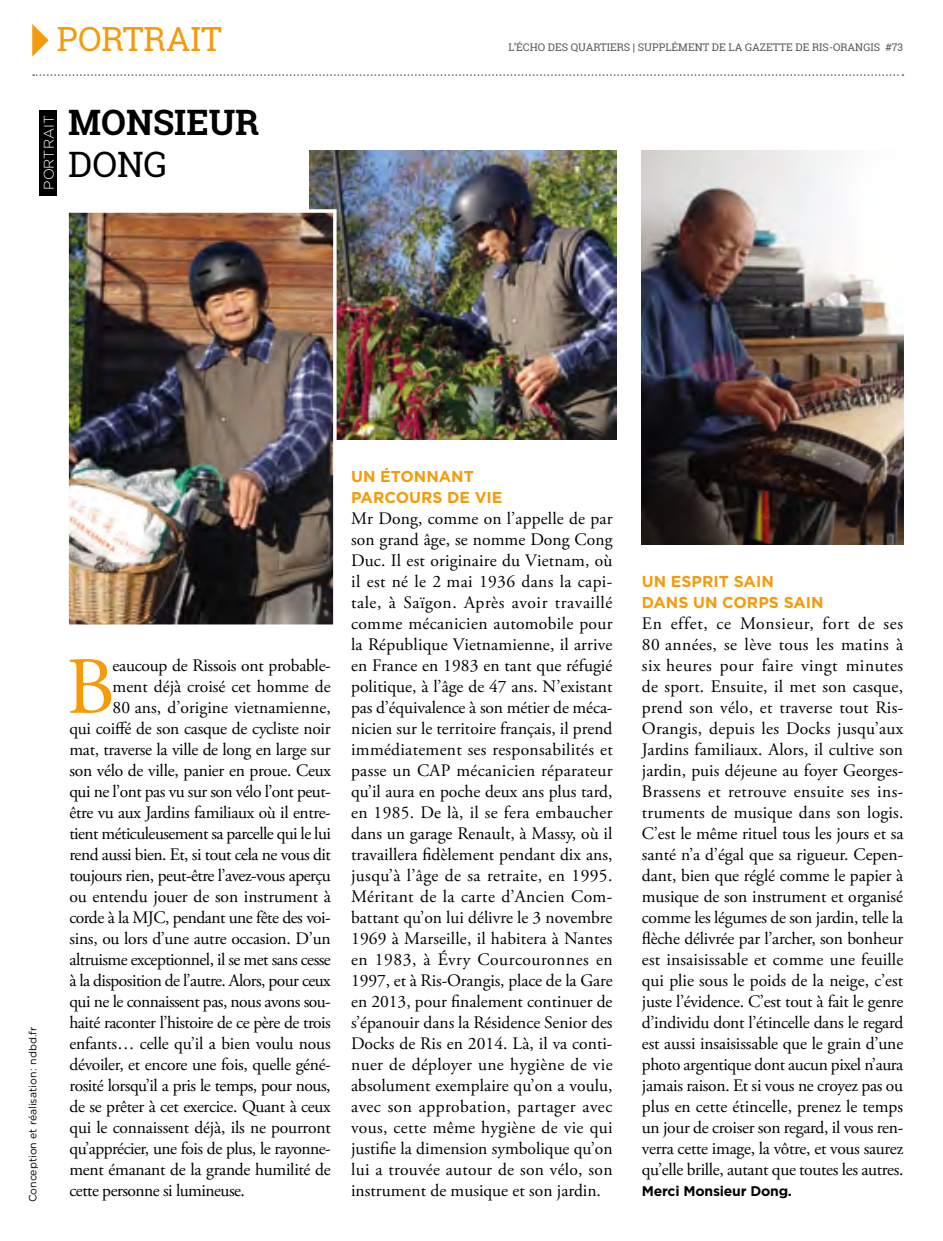
<style>
.page{position:relative;width:943px;height:1241px;background:#fff}
.page>*{position:absolute;margin:0;border:0;box-sizing:border-box;transform-origin:0 0}
.texte_lettrine{font:80.85px "Adobe Garamond Pro";color:#f59b0a}
.titre-G{font:700 35px "Roboto Slab";color:#000}
.titre-G-2{font:35px "Roboto Slab";color:#000}
.t1{font:33.25px "Roboto Slab";color:#f59b0a}
.texte_lettrine-2{font:17.5px/21px "Adobe Garamond Pro";letter-spacing:-.02em;color:#000;text-align:justify}
.texte_lettrine-3{font:17.5px "Adobe Garamond Pro";letter-spacing:.005em;color:#000}
.texte_lettrine-4{font:17.5px "Adobe Garamond Pro";color:#000}
.intertitre{font:700 15.75px/21px "Gotham";color:#f59b0a}
.texte_lettrine-5{font:700 14px "Gotham";letter-spacing:-.015em;color:#000}
.t2{font:300 14px "Gotham";color:#fff}
.t3{font:10.5px "Roboto Slab";color:#575756}
.t4{font:10.5px "Gotham Rounded";color:#000}
.s1{font-weight:700}
</style>
<div class="page">
<svg style="left:33px;top:74px;width:870px;height:2px"></svg>
<svg style="left:32px;top:24px;width:17px;height:33px"></svg>
<div style="left:40px;top:110px;width:17px;height:85px;background:#000"></div>
<img style="left:642px;top:151px;width:261px;height:393px">
<img style="left:309px;top:151px;width:307px;height:288px">
<img style="left:70px;top:214px;width:261px;height:409px">
<div style="left:65px;top:209px;width:271px;height:419px;border:4px solid #fff"></div>
<p class="t1" style="left:57px;top:16px;width:167px">PORTRAIT</p>
<p class="t2" style="left:40px;top:190px;width:76px;rotate:-90deg">PORTRAIT</p>
<p class="titre-G" style="left:68px;top:98px;width:192px">MONSIEUR</p>
<p class="titre-G-2" style="left:68px;top:140px;width:101px">DONG</p>
<p class="t3" style="left:508px;top:40px;width:396px">L’ÉCHO DES QUARTIERS <span class="s1">|</span> SUPPLÉMENT DE LA GAZETTE DE RIS-ORANGIS #73</p>
<p class="t4" style="left:26px;top:1202px;width:177px;rotate:-90deg">Conception et réalisation : ndbd.fr</p>
<p class="texte_lettrine" style="left:66px;top:638px;width:50px">B</p>
<p class="texte_lettrine-2" style="left:113px;top:655px;width:220px">eaucoup de Rissois ont probable-</p>
<p class="texte_lettrine-4" style="left:113px;top:675px;width:219px">ment déjà croisé cet homme de</p>
<p class="texte_lettrine-3" style="left:113px;top:696px;width:219px">80 ans, d’origine vietnamienne,</p>
<p class="texte_lettrine-2" style="left:69px;top:718px;width:263px">qui coiffé de son casque de cycliste noir</p>
<p class="texte_lettrine-2" style="left:69px;top:739px;width:263px">mat, traverse la ville de long en large sur</p>
<p class="texte_lettrine-2" style="left:69px;top:760px;width:263px">son vélo de ville, panier en proue. Ceux</p>
<p class="texte_lettrine-2" style="left:69px;top:781px;width:263px">qui ne l’ont pas vu sur son vélo l’ont peut-</p>
<p class="texte_lettrine-2" style="left:69px;top:802px;width:263px">être vu aux Jardins familiaux où il entre-</p>
<p class="texte_lettrine-2" style="left:69px;top:823px;width:263px">tient méticuleusement sa parcelle qui le lui</p>
<p class="texte_lettrine-2" style="left:69px;top:844px;width:263px">rend aussi bien. Et, si tout cela ne vous dit</p>
<p class="texte_lettrine-2" style="left:69px;top:865px;width:263px">toujours rien, peut-être l’avez-vous aperçu</p>
<p class="texte_lettrine-2" style="left:69px;top:886px;width:263px">ou entendu jouer de son instrument à</p>
<p class="texte_lettrine-2" style="left:69px;top:907px;width:263px">corde à la MJC, pendant une fête des voi-</p>
<p class="texte_lettrine-2" style="left:69px;top:928px;width:263px">sins, ou lors d’une autre occasion. D’un</p>
<p class="texte_lettrine-2" style="left:69px;top:949px;width:263px">altruisme exceptionnel, il se met sans cesse</p>
<p class="texte_lettrine-2" style="left:69px;top:970px;width:263px">à la disposition de l’autre. Alors, pour ceux</p>
<p class="texte_lettrine-2" style="left:69px;top:991px;width:263px">qui ne le connaissent pas, nous avons sou-</p>
<p class="texte_lettrine-2" style="left:69px;top:1012px;width:263px">haité raconter l’histoire de ce père de trois</p>
<p class="texte_lettrine-2" style="left:69px;top:1033px;width:263px">enfants… celle qu’il a bien voulu nous</p>
<p class="texte_lettrine-2" style="left:69px;top:1054px;width:263px">dévoiler, et encore une fois, quelle géné-</p>
<p class="texte_lettrine-2" style="left:69px;top:1075px;width:263px">rosité lorsqu’il a pris le temps, pour nous,</p>
<p class="texte_lettrine-2" style="left:69px;top:1096px;width:263px">de se prêter à cet exercice. Quant à ceux</p>
<p class="texte_lettrine-2" style="left:69px;top:1117px;width:263px">qui le connaissent déjà, ils ne pourront</p>
<p class="texte_lettrine-2" style="left:69px;top:1138px;width:263px">qu’apprécier, une fois de plus, le rayonne-</p>
<p class="texte_lettrine-2" style="left:69px;top:1159px;width:263px">ment émanant de la grande humilité de</p>
<p class="texte_lettrine-2" style="left:69px;top:1180px;width:177px">cette personne si lumineuse.</p>
<p class="intertitre" style="left:351px;top:465px;width:153px">UN ÉTONNANT<br>PARCOURS DE VIE</p>
<p class="texte_lettrine-2" style="left:351px;top:508px;width:263px">Mr Dong, comme on l’appelle de par son grand âge, se nomme Dong Cong Duc. Il est originaire du Vietnam, où il est né le 2 mai 1936 dans la capi&shy;tale, à Saïgon. Après avoir travaillé comme mécanicien automobile pour la République Vietnamienne, il arrive en France en 1983 en tant que réfugié politique, à l’âge de 47 ans. N’existant pas d’équivalence à son métier de méca&shy;nicien sur le territoire français, il prend immédiatement ses responsabilités et passe un CAP mécanicien réparateur qu’il aura en poche deux ans plus tard, en 1985. De là, il se fera embaucher dans un garage Renault, à Massy, où il travaillera fidèlement pendant dix ans, jusqu’à l’âge de sa retraite, en 1995.<br>Méritant de la carte d’Ancien Com&shy;battant qu’on lui délivre le 3 novembre 1969 à Marseille, il habitera à Nantes en 1983, à Évry Courcouronnes en 1997, et à Ris-Orangis, place de la Gare en 2013, pour finalement continuer de s’épanouir dans la Résidence Senior des Docks de Ris en 2014. Là, il va conti&shy;nuer de déployer une hygiène de vie absolument exemplaire qu’on a voulu, avec son approbation, partager avec vous, cette même hygiène de vie qui justifie la dimension symbolique qu’on lui a trouvée autour de son vélo, son instrument de musique et son jardin.</p>
<p class="intertitre" style="left:642px;top:570px;width:183px">UN ESPRIT SAIN<br>DANS UN CORPS SAIN</p>
<p class="texte_lettrine-2" style="left:642px;top:613px;width:263px">En effet, ce Monsieur, fort de ses 80 années, se lève tous les matins à six heures pour faire vingt minutes de sport. Ensuite, il met son casque, prend son vélo, et traverse tout Ris-Orangis, depuis les Docks jusqu’aux Jardins familiaux. Alors, il cultive son jardin, puis déjeune au foyer Georges-Brassens et retrouve ensuite ses ins&shy;truments de musique dans son logis.<br>C’est le même rituel tous les jours et sa santé n’a d’égal que sa rigueur. Cepen&shy;dant, bien que réglé comme le papier à musique de son instrument et organisé comme les légumes de son jardin, telle la flèche délivrée par l’archer, son bonheur est insaisissable et comme une feuille qui plie sous le poids de la neige, c’est juste l’évidence. C’est tout à fait le genre d’individu dont l’étincelle dans le regard est aussi insaisissable que le grain d’une photo argentique dont aucun pixel n’aura jamais raison. Et si vous ne croyez pas ou plus en cette étincelle, prenez le temps un jour de croiser son regard, il vous ren&shy;verra cette image, la vôtre, et vous saurez qu’elle brille, autant que toutes les autres.</p>
<p class="texte_lettrine-5" style="left:642px;top:1181px;width:152px">Merci Monsieur Dong.</p>
</div>
